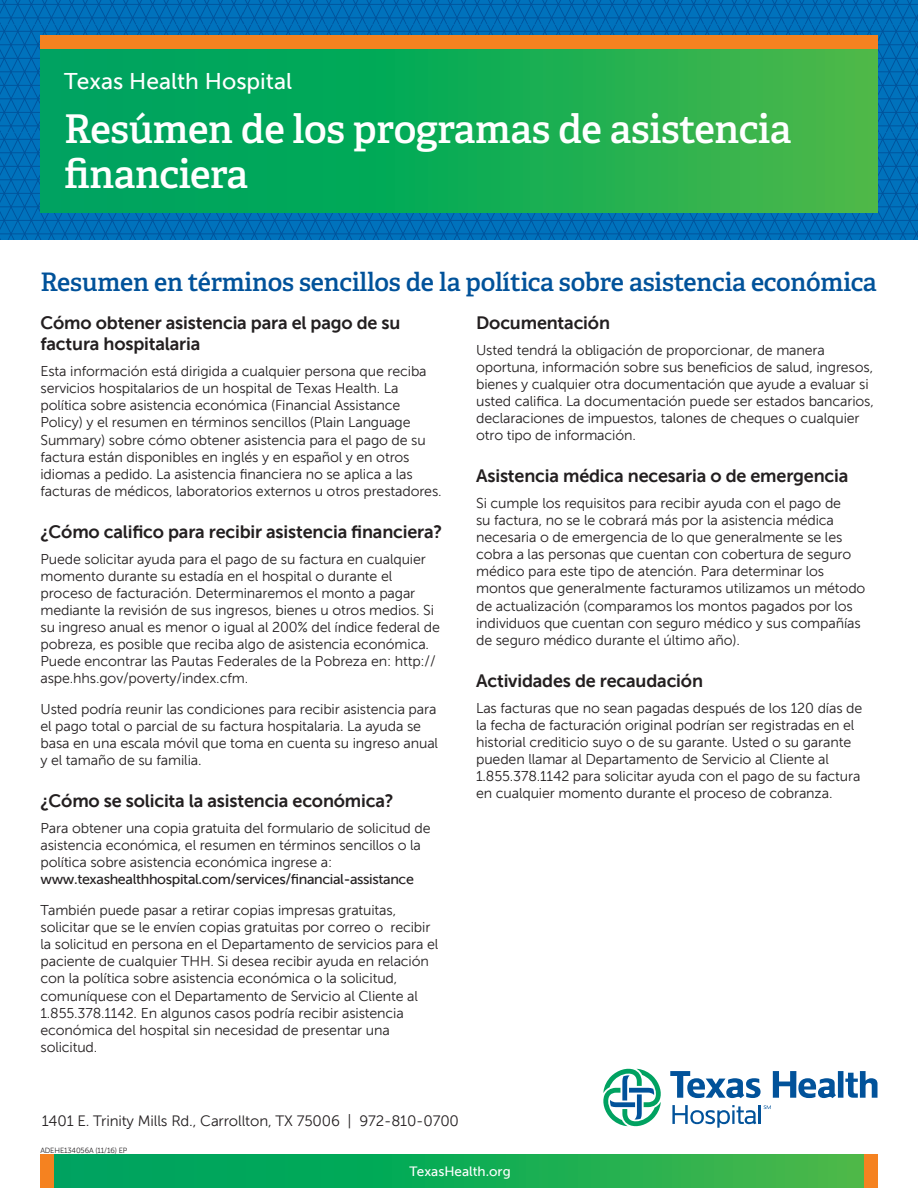
<style>
.page{position:relative;width:918px;height:1188px;background:#fff}
.page>*{position:absolute;margin:0;border:0;box-sizing:border-box;transform-origin:0 0}
.t1{font:600 39.6px/45px "Adelle";letter-spacing:-.01em;color:#fff}
.Section_Title{font:600 25.5px "Adelle";letter-spacing:-.01em;color:#01529a}
.t2{font:22.8px "Museo Sans 500";color:#fff}
.Subhead_Level_1{font:18px/21.6px "Museo Sans 700";letter-spacing:-.01em;color:#231f20}
.t3{font:15px "Museo Sans 300";letter-spacing:-.01em;color:#231f20}
.t4{font:14.25px/17.1px "Museo Sans 300";letter-spacing:-.01em;color:#231f20}
.t5{font:13.5px "Museo Sans 500";color:#fff}
.t6{font:7.5px "Museo Sans 300";letter-spacing:-.015em;color:#231f20}
.s1{font-family:"Museo Sans 500"}
</style>
<div class="page">
<svg style="left:0;top:0;width:243px;height:240px;background:#006bb4"></svg>
<svg style="left:243px;top:0;width:419px;height:240px;background:#006ab4"></svg>
<svg style="left:662px;top:0;width:256px;height:240px;background:#006bb4"></svg>
<svg style="left:54px;top:1155px;width:811px;height:33px;background:#17ac54"></svg>
<svg style="left:40px;top:49px;width:838px;height:164px;background:#17ac54"></svg>
<div style="left:40px;top:35px;width:838px;height:14px;background:#f58220"></div>
<div style="left:40px;top:1155px;width:14px;height:33px;background:#f58220"></div>
<div style="left:865px;top:1155px;width:13px;height:33px;background:#f58220"></div>
<svg style="left:603px;top:1069px;width:58px;height:58px"></svg>
<svg style="left:670px;top:1071px;width:91px;height:27px"></svg>
<svg style="left:773px;top:1071px;width:63px;height:27px"></svg>
<div style="left:838px;top:1071px;width:5px;height:27px;background:#01529a"></div>
<svg style="left:845px;top:1071px;width:33px;height:27px"></svg>
<svg style="left:672px;top:1105px;width:99px;height:23px"></svg>
<p class="t2" style="left:64px;top:69px;width:229px">Texas Health Hospital</p>
<p class="t1" style="left:64px;top:107px;width:729px">Resúmen de los programas de asistencia financiera</p>
<p class="Section_Title" style="left:40px;top:266px;width:838px">Resumen en términos sencillos de la política sobre asistencia económica</p>
<p class="Subhead_Level_1" style="left:40px;top:312px;width:362px">Cómo obtener asistencia para el pago de su factura hospitalaria</p>
<p class="t4" style="left:40px;top:363px;width:403px">Esta información está dirigida a cualquier persona que reciba servicios hospitalarios de un hospital de Texas Health. La política sobre asistencia económica (Financial Assistance Policy) y el resumen en términos sencillos (Plain Language Summary) sobre cómo obtener asistencia para el pago de su factura están disponibles en inglés y en español y en otros idiomas a pedido. La asistencia financiera no se aplica a las facturas de médicos, laboratorios externos u otros prestadores.</p>
<p class="Subhead_Level_1" style="left:40px;top:521px;width:403px">¿Cómo califico para recibir asistencia financiera?</p>
<p class="t4" style="left:40px;top:550px;width:401px">Puede solicitar ayuda para el pago de su factura en cualquier momento durante su estadía en el hospital o durante el proceso de facturación. Determinaremos el monto a pagar mediante la revisión de sus ingresos, bienes u otros medios. Si su ingreso anual es menor o igual al 200% del índice federal de pobreza, es posible que reciba algo de asistencia económica.<br>Puede encontrar las Pautas Federales de la Pobreza en: http:// aspe.hhs.gov/poverty/index.cfm.</p>
<p class="t4" style="left:40px;top:701px;width:399px">Usted podría reunir las condiciones para recibir asistencia para el pago total o parcial de su factura hospitalaria. La ayuda se basa en una escala móvil que toma en cuenta su ingreso anual y el tamaño de su familia.</p>
<p class="Subhead_Level_1" style="left:40px;top:790px;width:355px">¿Cómo se solicita la asistencia económica?</p>
<p class="t4" style="left:40px;top:820px;width:392px">Para obtener una copia gratuita del formulario de solicitud de asistencia económica, el resumen en términos sencillos o la política sobre asistencia económica ingrese a: <span class="s1">www.texashealthhospital.com/services/financial-assistance</span></p>
<p class="t4" style="left:40px;top:902px;width:399px">También puede pasar a retirar copias impresas gratuitas, solicitar que se le envíen copias gratuitas por correo o recibir la solicitud en persona en el Departamento de servicios para el paciente de cualquier THH. Si desea recibir ayuda en relación con la política sobre asistencia económica o la solicitud, comuníquese con el Departamento de Servicio al Cliente al 1.855.378.1142. En algunos casos podría recibir asistencia económica del hospital sin necesidad de presentar una solicitud.</p>
<p class="Subhead_Level_1" style="left:476px;top:312px;width:135px">Documentación</p>
<p class="t4" style="left:476px;top:341px;width:399px">Usted tendrá la obligación de proporcionar, de manera oportuna, información sobre sus beneficios de salud, ingresos, bienes y cualquier otra documentación que ayude a evaluar si usted califica. La documentación puede ser estados bancarios, declaraciones de impuestos, talones de cheques o cualquier otro tipo de información.</p>
<p class="Subhead_Level_1" style="left:476px;top:465px;width:374px">Asistencia médica necesaria o de emergencia</p>
<p class="t4" style="left:476px;top:495px;width:391px">Si cumple los requisitos para recibir ayuda con el pago de<br>su factura, no se le cobrará más por la asistencia médica necesaria o de emergencia de lo que generalmente se les cobra a las personas que cuentan con cobertura de seguro médico para este tipo de atención. Para determinar los montos que generalmente facturamos utilizamos un método de actualización (comparamos los montos pagados por los individuos que cuentan con seguro médico y sus compañías de seguro médico durante el último año).</p>
<p class="Subhead_Level_1" style="left:476px;top:670px;width:228px">Actividades de recaudación</p>
<p class="t4" style="left:476px;top:699px;width:388px">Las facturas que no sean pagadas después de los 120 días de la fecha de facturación original podrían ser registradas en el historial crediticio suyo o de su garante. Usted o su garante pueden llamar al Departamento de Servicio al Cliente al 1.855.378.1142 para solicitar ayuda con el pago de su factura en cualquier momento durante el proceso de cobranza.</p>
<p class="t3" style="left:42px;top:1113px;width:419px">1401 E. Trinity Mills Rd., Carrollton, TX 75006 | 972-810-0700</p>
<p class="t6" style="left:40px;top:1146px;width:89px">ADEHE134056A (11/16) EP</p>
<p class="t5" style="left:409px;top:1164px;width:103px">TexasHealth.org</p>
</div>
